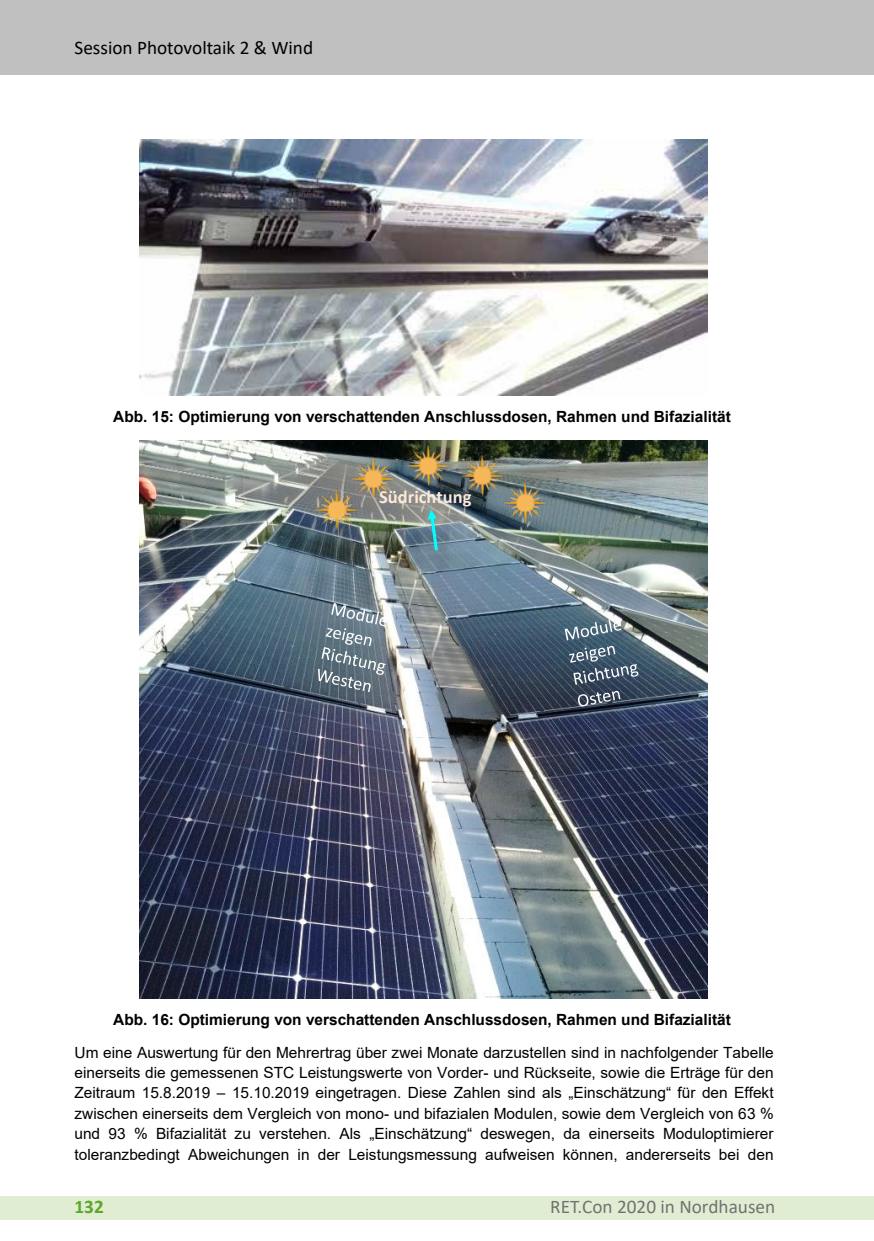
<style>
.page{position:relative;width:874px;height:1241px;background:#fff}
.page>*{position:absolute;margin:0;border:0;box-sizing:border-box;transform-origin:0 0}
.t1{font:19.25px "Calibri";color:#000}
.t2{font:19.25px "Calibri";color:#727271}
.t3{font:700 19.25px "Calibri";color:#5ea72b}
.t4{font:700 18.55px "Calibri";color:#fde9d9}
.t5{font:15.4px/20.3px "Arial";color:#000;text-align:justify}
.t6{font:700 15.4px "Arial";color:#000}
</style>
<div class="page">
<div style="left:0;top:1196px;width:873px;height:23px;background:#e1edd2"></div>
<div style="left:0;top:0;width:873px;height:74px;background:#c1c0c0"></div>
<img style="left:140px;top:139px;width:567px;height:256px">
<img style="left:140px;top:440px;width:567px;height:558px">
<img style="left:551px;top:604px;width:130px;height:131px">
<svg style="left:564px;top:619px;width:74px;height:65px;background:#5d7181"></svg>
<svg style="left:577px;top:690px;width:43px;height:16px"></svg>
<img style="left:303px;top:594px;width:127px;height:112px">
<svg style="left:318px;top:603px;width:69px;height:89px;background:#7a8a94"></svg>
<svg style="left:427px;top:509px;width:11px;height:41px"></svg>
<img style="left:405px;top:443px;width:46px;height:46px">
<img style="left:459px;top:452px;width:46px;height:46px">
<img style="left:502px;top:479px;width:46px;height:46px">
<img style="left:350px;top:455px;width:47px;height:46px">
<img style="left:314px;top:486px;width:46px;height:47px">
<p class="t1" style="left:74px;top:34px;width:240px">Session Photovoltaik 2 &amp; Wind</p>
<p class="t6" style="left:113px;top:406px;width:619px">Abb. 15: Optimierung von verschattenden Anschlussdosen, Rahmen und Bifazialität</p>
<p class="t4" style="left:379px;top:483px;width:94px">Südrichtung</p>
<p class="t6" style="left:113px;top:1008px;width:619px">Abb. 16: Optimierung von verschattenden Anschlussdosen, Rahmen und Bifazialität</p>
<p class="t5" style="left:74px;top:1041px;width:700px">Um eine Auswertung für den Mehrertrag über zwei Monate darzustellen sind in nachfolgender Tabelle einerseits die gemessenen STC Leistungswerte von Vorder- und Rückseite, sowie die Erträge für den Zeitraum 15.8.2019 – 15.10.2019 eingetragen. Diese Zahlen sind als „Einschätzung“ für den Effekt zwischen einerseits dem Vergleich von mono- und bifazialen Modulen, sowie dem Vergleich von 63 % und 93 % Bifazialität zu verstehen. Als „Einschätzung“ deswegen, da einerseits Moduloptimierer toleranzbedingt Abweichungen in der Leistungsmessung aufweisen können, andererseits bei den</p>
<p class="t3" style="left:74px;top:1192px;width:31px">132</p>
<p class="t2" style="left:550px;top:1193px;width:226px">RET.Con 2020 in Nordhausen</p>
</div>
